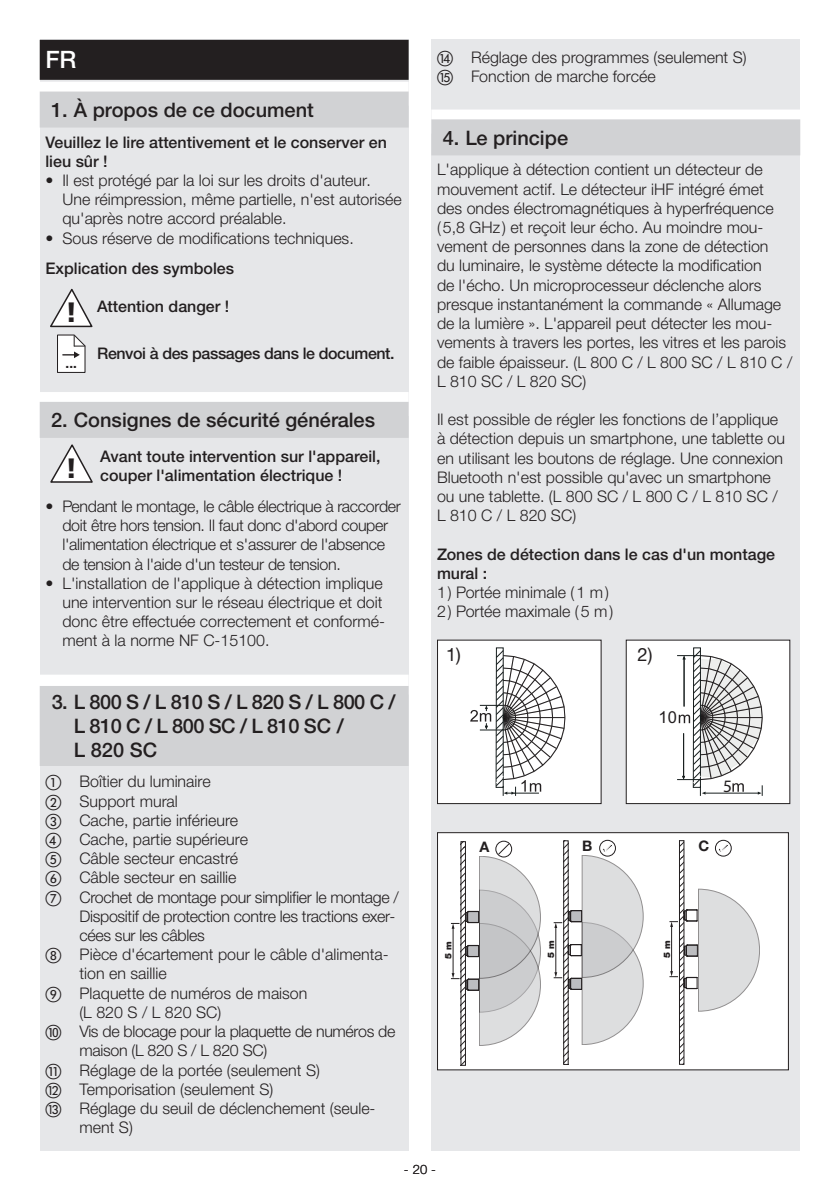
<style>
.page{position:relative;width:840px;height:1191px;background:#fff}
.page>*{position:absolute;margin:0;border:0;box-sizing:border-box;transform-origin:0 0}
.t1{font:900 28px "Frutiger LT Com";color:#231f20}
.t2{font:500 24px "Helvetica Neue LTW1 G";color:#fff}
.t3{font:500 20px "Helvetica Neue LTW1 G";color:#231f20}
.t4{font:500 20px/24px "Helvetica Neue LTW1 G";letter-spacing:-.03em;color:#231f20}
.t5{font:18.4px "Helvetica Neue LTW1 G";color:#231f20}
.t6{font:17.4px "Myriad Pro";color:#231f20}
.t7{font:16.6px "Arial";color:#231f20}
.t8{font:300 16px/19.2px "Helvetica Neue LTW1 G";color:#231f20}
.t9{font:300 16px/19.2px "Helvetica Neue LTW1 G";letter-spacing:-.02em;color:#231f20}
.t10{font:500 16px/19.2px "Helvetica Neue LTW1 G";color:#231f20}
.t11{font:500 16px "Helvetica Neue LTW1 G";letter-spacing:-.025em;color:#231f20}
.t12{font:700 14.6px "Helvetica Neue LT Pro";color:#231f20}
.t13{font:700 13.4px "Helvetica Neue LT Pro";color:#231f20}
.t14{font:300 13px "Helvetica Neue LTW1 G";color:#231f20}
.t15{font:900 9px "Helvetica Neue LT Pro";color:#231f20}
.s1{font-family:"Frutiger LT Com";font-weight:900;font-size:28px}
.s2{font-family:"European Pi One";font-weight:400}
</style>
<div class="page">
<div style="left:431px;top:40px;width:368px;height:1111px;background:#e6e7e9"></div>
<div style="left:431px;top:110px;width:368px;height:24px;background:#fff"></div>
<div style="left:431px;top:119px;width:368px;height:36px;background:#d1d2d4"></div>
<div style="left:437px;top:640px;width:163px;height:163px;background:#fff"></div>
<svg style="left:470px;top:650px;width:95px;height:146px"></svg>
<div style="left:437px;top:639px;width:164px;height:165px;border:1px solid #231f20"></div>
<div style="left:626px;top:640px;width:163px;height:163px;background:#fff"></div>
<svg style="left:677px;top:650px;width:85px;height:146px"></svg>
<div style="left:625px;top:639px;width:164px;height:165px;border:1px solid #231f20"></div>
<div style="left:437px;top:832px;width:351px;height:237px;background:#fff"></div>
<div style="left:437px;top:832px;width:351px;height:238px;border:1px solid #231f20"></div>
<div style="left:563px;top:840px;width:5px;height:224px;border:1px solid #231f20"></div>
<div style="left:599px;top:840px;width:16px;height:16px;border:1px solid #231f20;border-radius:50%"></div>
<svg style="left:553px;top:843px;width:90px;height:201px"></svg>
<div style="left:679px;top:840px;width:4px;height:224px;border:1px solid #231f20"></div>
<svg style="left:669px;top:889px;width:90px;height:122px"></svg>
<svg style="left:715px;top:840px;width:15px;height:16px"></svg>
<div style="left:714px;top:840px;width:17px;height:16px;border:1px solid #231f20;border-radius:50%"></div>
<svg style="left:717px;top:843px;width:11px;height:10px"></svg>
<svg style="left:462px;top:843px;width:1px;height:220px"></svg>
<div style="left:460px;top:841px;width:5px;height:224px;border:1px solid #231f20"></div>
<hr style="left:452px;top:927px;width:1px;height:47px;background:#231f20">
<svg style="left:450px;top:923px;width:9px;height:5px"></svg>
<svg style="left:451px;top:973px;width:8px;height:6px"></svg>
<div style="left:495px;top:841px;width:16px;height:16px;border:1px solid #231f20;border-radius:50%"></div>
<svg style="left:465px;top:842px;width:75px;height:203px"></svg>
<div style="left:40px;top:40px;width:368px;height:1111px;background:#e6e7e9"></div>
<div style="left:40px;top:40px;width:368px;height:40px;background:#231f20"></div>
<div style="left:40px;top:82px;width:368px;height:24px;background:#fff"></div>
<div style="left:40px;top:92px;width:368px;height:36px;background:#d1d2d4"></div>
<div style="left:40px;top:392px;width:368px;height:24px;background:#fff"></div>
<div style="left:40px;top:402px;width:368px;height:36px;background:#d1d2d4"></div>
<div style="left:40px;top:674px;width:368px;height:20px;background:#fff"></div>
<div style="left:40px;top:686px;width:368px;height:80px;background:#d1d2d4"></div>
<svg style="left:50px;top:289px;width:42px;height:38px"></svg>
<svg style="left:57px;top:334px;width:28px;height:39px"></svg>
<svg style="left:50px;top:444px;width:43px;height:39px"></svg>
<h2 class="t2" style="left:45px;top:45px;width:33px">FR</h2>
<p class="t3" style="left:51px;top:98px;width:264px">1. À propos de ce document</p>
<p class="t10" style="left:45px;top:132px;width:343px">Veuillez le lire attentivement et le conserver en lieu sûr !</p>
<p class="t8" style="left:62px;top:171px;width:341px;text-indent:-17px">• Il est protégé par la loi sur les droits d'auteur.<br>Une réimpression, même partielle, n'est autorisée qu'après notre accord préalable.</p>
<p class="t8" style="left:45px;top:228px;width:310px">• Sous réserve de modifications techniques.</p>
<p class="t10" style="left:45px;top:259px;width:190px">Explication des symboles</p>
<p class="t10" style="left:65px;top:297px;width:166px"><span class="s1">!</span> Attention danger !</p>
<p class="t13" style="left:66px;top:355px;width:13px">...</p>
<p class="t11" style="left:97px;top:344px;width:299px">Renvoi à des passages dans le document.</p>
<p class="t3" style="left:51px;top:408px;width:325px">2. Consignes de sécurité générales</p>
<h1 class="t1" style="left:65px;top:451px;width:14px">!</h1>
<p class="t10" style="left:100px;top:447px;width:282px">Avant toute intervention sur l'appareil, couper l'alimentation électrique !</p>
<p class="t9" style="left:62px;top:496px;width:340px;text-indent:-17px">• Pendant le montage, le câble électrique à raccorder doit être hors tension. Il faut donc d'abord couper l'alimentation électrique et s'assurer de l'absence de tension à l'aide d'un testeur de tension.</p>
<p class="t8" style="left:62px;top:573px;width:324px;text-indent:-17px">• L'installation de l'applique à détection implique une intervention sur le réseau électrique et doit donc être effectuée correctement et conformé&shy;ment à la norme NF C-15100.</p>
<p class="t4" style="left:74px;top:689px;width:323px;text-indent:-22px">3. L 800 S / L 810 S / L 820 S / L 800 C /<br>L 810 C / L 800 SC / L 810 SC /<br>L 820 SC</p>
<p class="t8" style="left:45px;top:772px;width:167px"><span class="s2">A</span> Boîtier du luminaire</p>
<p class="t8" style="left:45px;top:791px;width:134px"><span class="s2">B</span> Support mural</p>
<p class="t8" style="left:45px;top:810px;width:194px"><span class="s2">C</span> Cache, partie inférieure</p>
<p class="t8" style="left:45px;top:829px;width:204px"><span class="s2">D</span> Cache, partie supérieure</p>
<p class="t8" style="left:45px;top:849px;width:194px"><span class="s2">E</span> Câble secteur encastré</p>
<p class="t8" style="left:45px;top:868px;width:192px"><span class="s2">F</span> Câble secteur en saillie</p>
<p class="t9" style="left:45px;top:887px;width:355px"><span class="s2">G</span> Crochet de montage pour simplifier le montage /</p>
<p class="t9" style="left:79px;top:906px;width:317px">Dispositif de protection contre les tractions exer-</p>
<p class="t9" style="left:79px;top:925px;width:127px">cées sur les câbles</p>
<p class="t8" style="left:45px;top:945px;width:344px"><span class="s2">H</span> Pièce d'écartement pour le câble d'alimenta-</p>
<p class="t8" style="left:79px;top:964px;width:89px">tion en saillie</p>
<p class="t8" style="left:45px;top:983px;width:263px"><span class="s2">I</span> Plaquette de numéros de maison</p>
<p class="t8" style="left:79px;top:1002px;width:143px">(L 820 S / L 820 SC)</p>
<p class="t9" style="left:45px;top:1021px;width:351px"><span class="s2">J</span> Vis de blocage pour la plaquette de numéros de</p>
<p class="t9" style="left:79px;top:1041px;width:189px">maison (L 820 S / L 820 SC)</p>
<p class="t8" style="left:45px;top:1060px;width:276px"><span class="s2">K</span> Réglage de la portée (seulement S)</p>
<p class="t8" style="left:45px;top:1079px;width:229px"><span class="s2">L</span> Temporisation (seulement S)</p>
<p class="t8" style="left:45px;top:1098px;width:331px"><span class="s2">M</span> Réglage du seuil de déclenchement (seule-</p>
<p class="t8" style="left:79px;top:1117px;width:55px">ment S)</p>
<p class="t8" style="left:437px;top:48px;width:311px"><span class="s2">N</span> Réglage des programmes (seulement S)<br><span class="s2">O</span> Fonction de marche forcée</p>
<p class="t3" style="left:442px;top:126px;width:127px">4. Le principe</p>
<p class="t8" style="left:437px;top:160px;width:356px">L'applique à détection contient un détecteur de mouvement actif. Le détecteur iHF intégré émet des ondes électromagnétiques à hyperfréquence (5,8 GHz ) et reçoit leur écho. Au moindre mou&shy;vement de personnes dans la zone de détection<br>du luminaire, le système détecte la modification<br>de l'écho. Un microprocesseur déclenche alors presque instantanément la commande « Allumage de la lumière ». L'appareil peut détecter les mou&shy;vements à travers les portes, les vitres et les parois de faible épaisseur. (L 800 C / L 800 SC / L 810 C / L 810 SC / L 820 SC)</p>
<p class="t8" style="left:437px;top:410px;width:349px">Il est possible de régler les fonctions de l’applique à détection depuis un smartphone, une tablette ou en utilisant les boutons de réglage. Une connexion Bluetooth n'est possible qu'avec un smartphone ou une tablette. (L 800 SC / L 800 C / L 810 SC / L 810 C / L 820 SC)</p>
<p class="t10" style="left:437px;top:544px;width:339px">Zones de détection dans le cas d'un montage mural :</p>
<p class="t8" style="left:437px;top:582px;width:173px">1) Portée minimale (1 m)</p>
<p class="t8" style="left:437px;top:602px;width:178px">2) Portée maximale (5 m)</p>
<p class="t5" style="left:446px;top:643px;width:38px">1) 1)</p>
<p class="t5" style="left:616px;top:643px;width:38px">2) 2)</p>
<p class="t12" style="left:479px;top:837px;width:11px">A</p>
<p class="t15" style="left:442px;top:958px;width:19px;rotate:-90deg">5 m</p>
<p class="t7" style="left:637px;top:706px;width:41px">10 10</p>
<p class="t6" style="left:722px;top:775px;width:10px">5</p>
<p class="t12" style="left:581px;top:836px;width:12px">B</p>
<p class="t12" style="left:698px;top:836px;width:12px">C</p>
<p class="t15" style="left:545px;top:958px;width:19px;rotate:-90deg">5 m</p>
<p class="t15" style="left:661px;top:958px;width:19px;rotate:-90deg">5 m</p>
<p class="t14" style="left:404px;top:1161px;width:34px">- 20 -</p>
</div>
